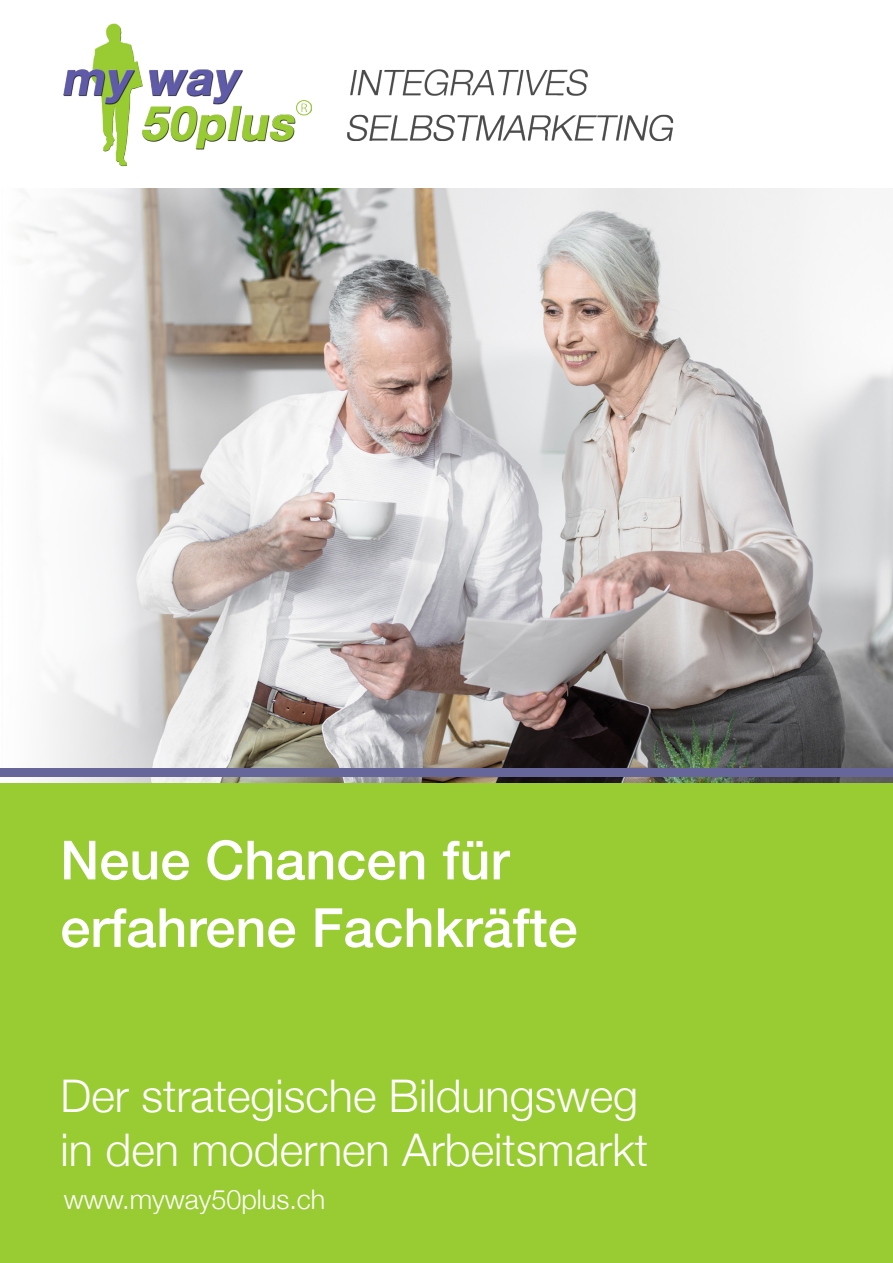
<style>
.page{position:relative;width:893px;height:1263px;background:#fff}
.page>*{position:absolute;margin:0;border:0;box-sizing:border-box;transform-origin:0 0}
.t1{font:500 54px/67.5px "Helvetica Neue";color:#fff}
.t2{font:300 45px/54px "Helvetica Neue";color:#fff}
.t3{font:300 27px "Helvetica Neue";color:#fff}
</style>
<div class="page">
<div style="left:0;top:782px;width:893px;height:481px;background:#9c3"></div>
<img style="left:0;top:188px;width:893px;height:594px">
<img style="left:64px;top:23px;width:610px;height:144px">
<p class="t1" style="left:60px;top:822px;width:519px">Neue Chancen für erfahrene Fachkräfte</p>
<p class="t2" style="left:61px;top:1065px;width:589px">Der strategische Bildungsweg in den modernen Arbeitsmarkt</p>
<p class="t3" style="left:64px;top:1177px;width:263px">www.myway50plus.ch</p>
</div>
